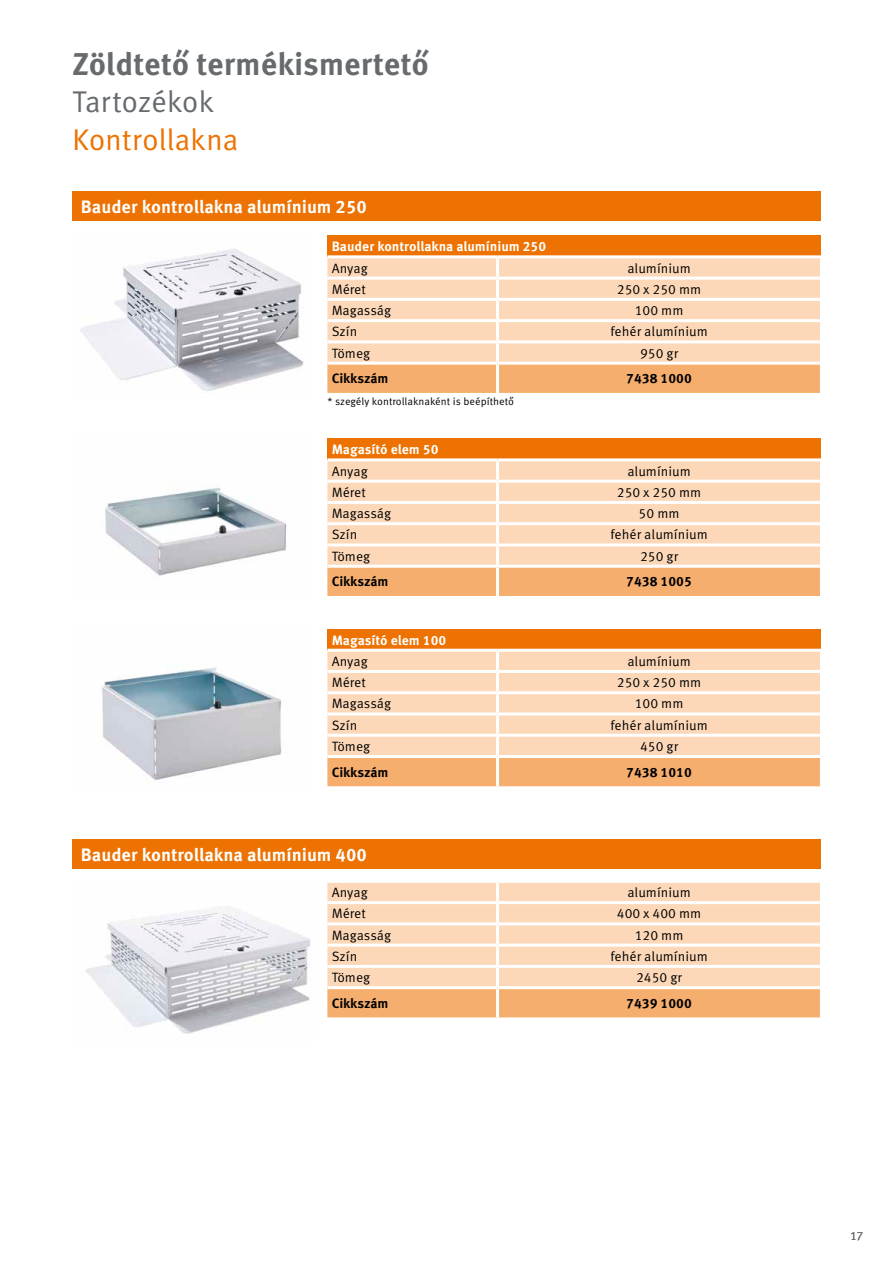
<style>
.page{position:relative;width:893px;height:1263px;background:#fff}
.page>*{position:absolute;margin:0;border:0;box-sizing:border-box;transform-origin:0 0}
.t1{font:700 31.5px "Meta Correspondence Pro";letter-spacing:-.005em;color:#676b6e}
.t2{font:30px "Meta Correspondence Pro";letter-spacing:-.01em;color:#ed7201}
.t3{font:30px "Meta Correspondence Pro";letter-spacing:-.015em;color:#676b6e}
.t4{font:700 18px "Meta Correspondence Pro";color:#fff}
.t5{font:13.5px "Meta Correspondence Pro";color:#000}
.t6{font:700 13.5px "Meta Correspondence Pro";color:#000}
.t7{font:700 13.5px "Meta Correspondence Pro";color:#fff}
.t8{font:12px "Meta Correspondence Pro";color:#676b6e}
.t9{font:10.5px "Meta Correspondence Pro";color:#000}
</style>
<div class="page">
<div style="left:327px;top:236px;width:494px;height:21px;background:#ed7201"></div>
<svg style="left:327px;top:258px;width:494px;height:135px;background:#facea8"></svg>
<hr style="left:820px;top:363px;width:1px;height:30px;background:#fff">
<hr style="left:327px;top:255px;width:170px;height:3px;background:#fff">
<hr style="left:497px;top:255px;width:324px;height:3px;background:#fff">
<hr style="left:496px;top:258px;width:3px;height:19px;background:#fff">
<hr style="left:327px;top:277px;width:170px;height:3px;background:#fff">
<hr style="left:497px;top:277px;width:323px;height:3px;background:#fff">
<hr style="left:496px;top:280px;width:3px;height:18px;background:#fff">
<hr style="left:327px;top:298px;width:170px;height:3px;background:#fff">
<hr style="left:497px;top:298px;width:323px;height:3px;background:#fff">
<hr style="left:496px;top:301px;width:3px;height:18px;background:#fff">
<hr style="left:327px;top:319px;width:170px;height:3px;background:#fff">
<hr style="left:497px;top:319px;width:323px;height:3px;background:#fff">
<hr style="left:496px;top:322px;width:3px;height:18px;background:#fff">
<hr style="left:327px;top:340px;width:170px;height:3px;background:#fff">
<hr style="left:497px;top:340px;width:323px;height:3px;background:#fff">
<hr style="left:496px;top:343px;width:3px;height:19px;background:#fff">
<hr style="left:327px;top:362px;width:170px;height:3px;background:#fff">
<hr style="left:497px;top:362px;width:323px;height:3px;background:#fff">
<hr style="left:496px;top:365px;width:3px;height:28px;background:#fff">
<img style="left:80px;top:249px;width:224px;height:142px">
<div style="left:327px;top:439px;width:494px;height:21px;background:#ed7201"></div>
<svg style="left:327px;top:461px;width:494px;height:135px;background:#facea8"></svg>
<hr style="left:820px;top:566px;width:1px;height:30px;background:#fff">
<hr style="left:327px;top:458px;width:170px;height:3px;background:#fff">
<hr style="left:497px;top:458px;width:324px;height:3px;background:#fff">
<hr style="left:496px;top:461px;width:3px;height:19px;background:#fff">
<hr style="left:327px;top:480px;width:170px;height:3px;background:#fff">
<hr style="left:497px;top:480px;width:323px;height:3px;background:#fff">
<hr style="left:496px;top:483px;width:3px;height:18px;background:#fff">
<hr style="left:327px;top:501px;width:170px;height:3px;background:#fff">
<hr style="left:497px;top:501px;width:323px;height:3px;background:#fff">
<hr style="left:496px;top:504px;width:3px;height:18px;background:#fff">
<hr style="left:327px;top:522px;width:170px;height:3px;background:#fff">
<hr style="left:497px;top:522px;width:323px;height:3px;background:#fff">
<hr style="left:496px;top:525px;width:3px;height:18px;background:#fff">
<hr style="left:327px;top:543px;width:170px;height:3px;background:#fff">
<hr style="left:497px;top:543px;width:323px;height:3px;background:#fff">
<hr style="left:496px;top:546px;width:3px;height:19px;background:#fff">
<hr style="left:327px;top:565px;width:170px;height:3px;background:#fff">
<hr style="left:497px;top:565px;width:323px;height:3px;background:#fff">
<hr style="left:496px;top:568px;width:3px;height:28px;background:#fff">
<div style="left:327px;top:629px;width:494px;height:21px;background:#ed7201"></div>
<svg style="left:327px;top:652px;width:494px;height:134px;background:#facea7"></svg>
<hr style="left:820px;top:756px;width:1px;height:30px;background:#fff">
<hr style="left:327px;top:649px;width:170px;height:3px;background:#fff">
<hr style="left:497px;top:649px;width:324px;height:3px;background:#fff">
<hr style="left:496px;top:652px;width:3px;height:18px;background:#fff">
<hr style="left:327px;top:670px;width:170px;height:3px;background:#fff">
<hr style="left:497px;top:670px;width:323px;height:3px;background:#fff">
<hr style="left:496px;top:673px;width:3px;height:18px;background:#fff">
<hr style="left:327px;top:691px;width:170px;height:3px;background:#fff">
<hr style="left:497px;top:691px;width:323px;height:3px;background:#fff">
<hr style="left:496px;top:694px;width:3px;height:18px;background:#fff">
<hr style="left:327px;top:712px;width:170px;height:3px;background:#fff">
<hr style="left:497px;top:712px;width:323px;height:3px;background:#fff">
<hr style="left:496px;top:715px;width:3px;height:19px;background:#fff">
<hr style="left:327px;top:734px;width:170px;height:3px;background:#fff">
<hr style="left:497px;top:734px;width:323px;height:3px;background:#fff">
<hr style="left:496px;top:737px;width:3px;height:18px;background:#fff">
<hr style="left:327px;top:755px;width:170px;height:3px;background:#fff">
<hr style="left:497px;top:755px;width:323px;height:3px;background:#fff">
<hr style="left:496px;top:758px;width:3px;height:28px;background:#fff">
<img style="left:102px;top:667px;width:180px;height:116px">
<img style="left:105px;top:487px;width:182px;height:89px">
<svg style="left:327px;top:883px;width:494px;height:134px;background:#facea7"></svg>
<hr style="left:496px;top:883px;width:3px;height:18px;background:#fff">
<hr style="left:327px;top:901px;width:170px;height:3px;background:#fff">
<hr style="left:497px;top:901px;width:323px;height:3px;background:#fff">
<hr style="left:496px;top:904px;width:3px;height:18px;background:#fff">
<hr style="left:327px;top:922px;width:170px;height:3px;background:#fff">
<hr style="left:497px;top:922px;width:323px;height:3px;background:#fff">
<hr style="left:496px;top:925px;width:3px;height:19px;background:#fff">
<hr style="left:327px;top:944px;width:170px;height:3px;background:#fff">
<hr style="left:497px;top:944px;width:323px;height:3px;background:#fff">
<hr style="left:496px;top:947px;width:3px;height:18px;background:#fff">
<hr style="left:327px;top:965px;width:170px;height:3px;background:#fff">
<hr style="left:497px;top:965px;width:323px;height:3px;background:#fff">
<hr style="left:496px;top:968px;width:3px;height:18px;background:#fff">
<hr style="left:327px;top:986px;width:170px;height:3px;background:#fff">
<hr style="left:497px;top:986px;width:323px;height:3px;background:#fff">
<hr style="left:496px;top:989px;width:3px;height:28px;background:#fff">
<div style="left:327px;top:191px;width:494px;height:30px;background:#ed7201"></div>
<div style="left:72px;top:191px;width:517px;height:30px;background:#ed7201"></div>
<div style="left:327px;top:839px;width:494px;height:30px;background:#ed7201"></div>
<div style="left:72px;top:839px;width:517px;height:30px;background:#ed7201"></div>
<img style="left:86px;top:907px;width:225px;height:127px">
<h1 class="t1" style="left:72px;top:39px;width:358px">Zöldtető termékismertető</h1>
<h2 class="t3" style="left:72px;top:79px;width:143px">Tartozékok</h2>
<h2 class="t2" style="left:72px;top:117px;width:168px">Kontrollakna</h2>
<h3 class="t4" style="left:81px;top:193px;width:288px">Bauder kontrollakna alumínium 250</h3>
<p class="t7" style="left:332px;top:236px;width:216px">Bauder kontrollakna alumínium 250</p>
<p class="t5" style="left:332px;top:258px;width:38px">Anyag</p>
<p class="t5" style="left:627px;top:258px;width:65px">alumínium</p>
<p class="t5" style="left:332px;top:279px;width:36px">Méret</p>
<p class="t5" style="left:617px;top:279px;width:86px">250 x 250 mm</p>
<p class="t5" style="left:332px;top:300px;width:61px">Magasság</p>
<p class="t5" style="left:635px;top:300px;width:50px">100 mm</p>
<p class="t5" style="left:332px;top:321px;width:27px">Szín</p>
<p class="t5" style="left:610px;top:321px;width:99px">fehér alumínium</p>
<p class="t5" style="left:332px;top:343px;width:40px">Tömeg</p>
<p class="t5" style="left:640px;top:343px;width:40px">950 gr</p>
<p class="t6" style="left:332px;top:368px;width:58px">Cikkszám</p>
<p class="t6" style="left:626px;top:368px;width:67px">7438 1000</p>
<p class="t9" style="left:327px;top:394px;width:188px">* szegély kontrollaknaként is beépíthető</p>
<p class="t7" style="left:332px;top:439px;width:108px">Magasító elem 50</p>
<p class="t5" style="left:332px;top:461px;width:38px">Anyag</p>
<p class="t5" style="left:627px;top:461px;width:65px">alumínium</p>
<p class="t5" style="left:332px;top:482px;width:36px">Méret</p>
<p class="t5" style="left:617px;top:482px;width:86px">250 x 250 mm</p>
<p class="t5" style="left:332px;top:503px;width:61px">Magasság</p>
<p class="t5" style="left:639px;top:503px;width:42px">50 mm</p>
<p class="t5" style="left:332px;top:524px;width:27px">Szín</p>
<p class="t5" style="left:610px;top:524px;width:99px">fehér alumínium</p>
<p class="t5" style="left:332px;top:546px;width:40px">Tömeg</p>
<p class="t5" style="left:640px;top:546px;width:40px">250 gr</p>
<p class="t6" style="left:332px;top:571px;width:58px">Cikkszám</p>
<p class="t6" style="left:626px;top:571px;width:67px">7438 1005</p>
<p class="t7" style="left:332px;top:629px;width:116px">Magasító elem 100</p>
<p class="t5" style="left:332px;top:651px;width:38px">Anyag</p>
<p class="t5" style="left:627px;top:651px;width:65px">alumínium</p>
<p class="t5" style="left:332px;top:672px;width:36px">Méret</p>
<p class="t5" style="left:617px;top:672px;width:86px">250 x 250 mm</p>
<p class="t5" style="left:332px;top:693px;width:61px">Magasság</p>
<p class="t5" style="left:635px;top:693px;width:50px">100 mm</p>
<p class="t5" style="left:332px;top:715px;width:27px">Szín</p>
<p class="t5" style="left:610px;top:715px;width:99px">fehér alumínium</p>
<p class="t5" style="left:332px;top:736px;width:40px">Tömeg</p>
<p class="t5" style="left:640px;top:736px;width:40px">450 gr</p>
<p class="t6" style="left:332px;top:761px;width:58px">Cikkszám</p>
<p class="t6" style="left:626px;top:761px;width:67px">7438 1010</p>
<h3 class="t4" style="left:81px;top:841px;width:288px">Bauder kontrollakna alumínium 400</h3>
<p class="t5" style="left:332px;top:882px;width:38px">Anyag</p>
<p class="t5" style="left:627px;top:882px;width:65px">alumínium</p>
<p class="t5" style="left:332px;top:903px;width:36px">Méret</p>
<p class="t5" style="left:617px;top:903px;width:86px">400 x 400 mm</p>
<p class="t5" style="left:332px;top:925px;width:61px">Magasság</p>
<p class="t5" style="left:635px;top:925px;width:50px">120 mm</p>
<p class="t5" style="left:332px;top:946px;width:27px">Szín</p>
<p class="t5" style="left:610px;top:946px;width:99px">fehér alumínium</p>
<p class="t5" style="left:332px;top:967px;width:40px">Tömeg</p>
<p class="t5" style="left:636px;top:967px;width:48px">2450 gr</p>
<p class="t6" style="left:332px;top:992px;width:58px">Cikkszám</p>
<p class="t6" style="left:626px;top:992px;width:67px">7439 1000</p>
<p class="t8" style="left:850px;top:1226px;width:15px">17</p>
</div>
